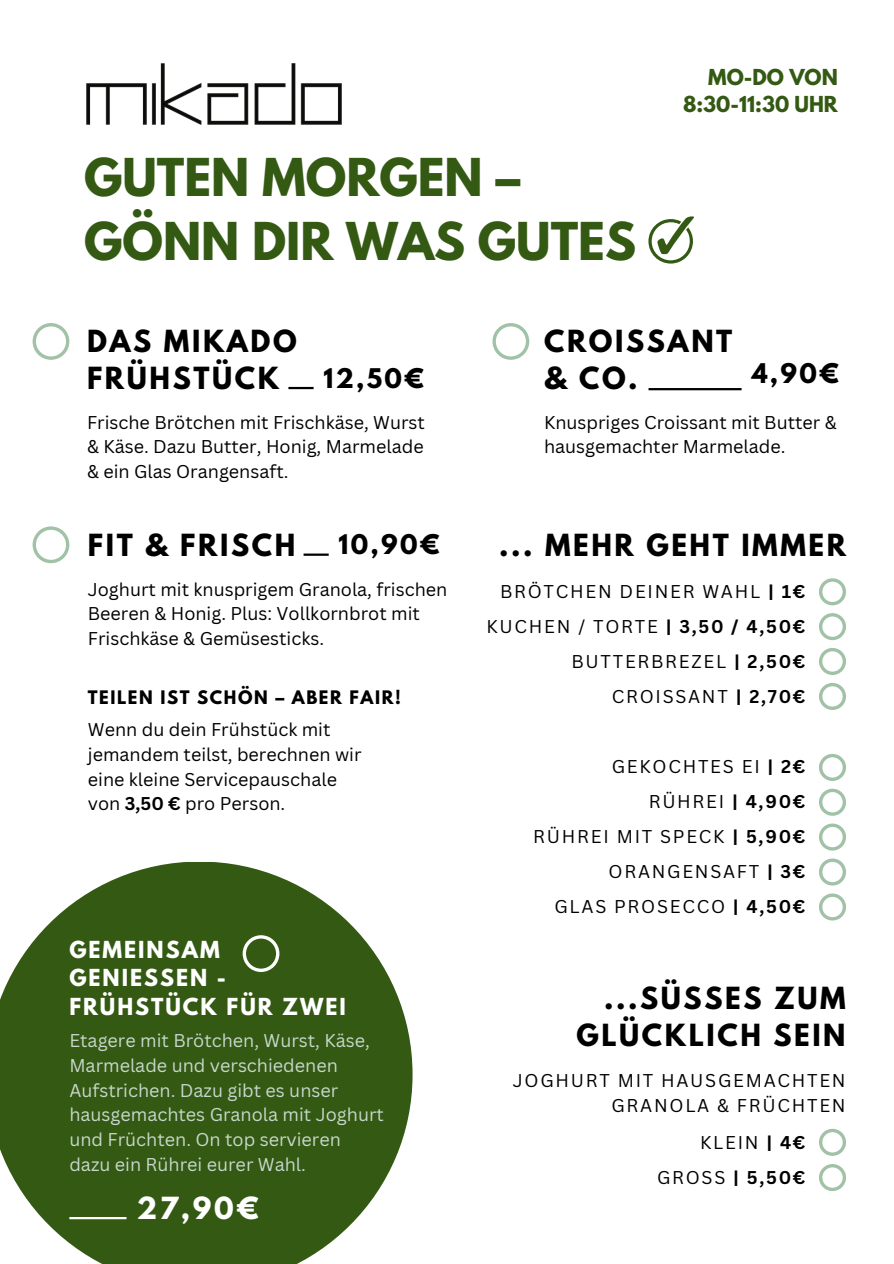
<style>
.page{position:relative;width:894px;height:1264px;background:#fff}
.page>*{position:absolute;margin:0;border:0;box-sizing:border-box;transform-origin:0 0}
.t1{font:700 46.2px/64.1px "League Spartan";color:#335913}
.t2{font:700 27px/37.2px "League Spartan";letter-spacing:.095em;color:#000}
.t3{font:700 27px "League Spartan";color:#fff}
.t4{font:700 24px "League Spartan";letter-spacing:.095em;color:#000}
.t5{font:700 20.7px/28.5px "League Spartan";letter-spacing:.095em;color:#fff}
.t6{font:700 19.5px/27px "League Spartan";color:#335913;text-align:right}
.t7{font:18px/24.8px "Canva Sans";color:#000}
.t8{font:18px/35px "Canva Sans";letter-spacing:.095em;color:#000;text-align:right}
.t9{font:18px/24.8px "Canva Sans";color:#c7d7ca}
.t10{font:700 16.5px "League Spartan";letter-spacing:.095em;color:#000}
.s1{font-weight:700}
</style>
<div class="page">
<hr style="left:288px;top:387px;width:25px;height:2px;background:#000">
<img style="left:86px;top:64px;width:256px;height:60px">
<hr style="left:303px;top:553px;width:25px;height:3px;background:#000">
<svg style="left:0;top:862px;width:412px;height:401px;fill:#335913"></svg>
<svg style="left:33px;top:323px;width:36px;height:37px"></svg>
<svg style="left:492px;top:323px;width:37px;height:37px"></svg>
<svg style="left:33px;top:526px;width:36px;height:37px"></svg>
<svg style="left:242px;top:935px;width:37px;height:37px"></svg>
<svg style="left:819px;top:578px;width:26px;height:27px"></svg>
<svg style="left:819px;top:754px;width:26px;height:27px"></svg>
<svg style="left:819px;top:613px;width:26px;height:27px"></svg>
<svg style="left:819px;top:788px;width:26px;height:27px"></svg>
<svg style="left:819px;top:648px;width:26px;height:27px"></svg>
<svg style="left:819px;top:823px;width:26px;height:27px"></svg>
<svg style="left:819px;top:858px;width:26px;height:27px"></svg>
<svg style="left:819px;top:893px;width:26px;height:27px"></svg>
<svg style="left:819px;top:683px;width:26px;height:27px"></svg>
<svg style="left:819px;top:1128px;width:26px;height:27px"></svg>
<svg style="left:819px;top:1164px;width:26px;height:26px"></svg>
<hr style="left:69px;top:1216px;width:57px;height:3px;background:#fff">
<svg style="left:648px;top:216px;width:45px;height:47px"></svg>
<hr style="left:648px;top:388px;width:93px;height:2px;background:#000">
<h2 class="t1" style="left:84px;top:151px;width:553px">GUTEN MORGEN –<br>GÖNN DIR WAS GUTES</h2>
<p class="t6" style="left:683px;top:66px;width:156px">MO-DO VON<br>8:30-11:30 UHR</p>
<p class="t2" style="left:87px;top:325px;width:211px">DAS MIKADO<br>FRÜHSTÜCK</p>
<p class="t2" style="left:544px;top:325px;width:190px">CROISSANT &amp; CO.</p>
<h2 class="t4" style="left:323px;top:366px;width:102px">12,50€</h2>
<p class="t4" style="left:751px;top:361px;width:89px">4,90€</p>
<h3 class="t7" style="left:87px;top:409px;width:339px;text-align:justify">Frische Brötchen mit Frischkäse, Wurst &amp; Käse. Dazu Butter, Honig, Marmelade &amp; ein Glas Orangensaft.</h3>
<p class="t7" style="left:544px;top:409px;width:294px">Knuspriges Croissant mit Butter &amp; hausgemachter Marmelade.</p>
<h5 class="t2" style="left:88px;top:530px;width:209px">FIT &amp; FRISCH</h5>
<h2 class="t4" style="left:338px;top:533px;width:103px">10,90€</h2>
<p class="t7" style="left:88px;top:576px;width:361px">Joghurt mit knusprigem Granola, frischen<br>Beeren &amp; Honig. Plus: Vollkornbrot mit<br>Frischkäse &amp; Gemüsesticks.</p>
<p class="t10" style="left:88px;top:689px;width:314px">TEILEN IST SCHÖN – ABER FAIR!</p>
<p class="t7" style="left:88px;top:716px;width:275px">Wenn du dein Frühstück mit jemandem teilst, berechnen wir</p>
<h4 class="t7" style="left:88px;top:766px;width:250px">eine kleine Servicepauschale</h4>
<p class="t7" style="left:88px;top:791px;width:199px">von <span class="s1">3,50 €</span> pro Person.</p>
<h3 class="t5" style="left:69px;top:937px;width:278px">GEMEINSAM<br>GENIESSEN -<br>FRÜHSTÜCK FÜR ZWEI</h3>
<p class="t9" style="left:69px;top:1027px;width:302px">Etagere mit Brötchen, Wurst, Käse,</p>
<h2 class="t9" style="left:69px;top:1052px;width:270px">Marmelade und verschiedenen</h2>
<p class="t9" style="left:69px;top:1077px;width:316px">Aufstrichen. Dazu gibt es unser hausgemachtes Granola mit Joghurt</p>
<h3 class="t9" style="left:69px;top:1126px;width:273px">und Früchten. On top servieren</h3>
<h2 class="t9" style="left:69px;top:1151px;width:238px">dazu ein Rührei eurer Wahl.</h2>
<p class="t3" style="left:137px;top:1194px;width:123px">27,90€</p>
<h6 class="t2" style="left:499px;top:530px;width:348px">... MEHR GEHT IMMER</h6>
<h1 class="t8" style="left:486px;top:574px;width:320px">BRÖTCHEN DEINER WAHL <span class="s1">| 1€<br></span>KUCHEN / TORTE <span class="s1">| 3,50 / 4,50€<br></span>BUTTERBREZEL <span class="s1">| 2,50€<br></span>CROISSANT <span class="s1">| 2,70€</span></h1>
<p class="t8" style="left:533px;top:748px;width:273px">GEKOCHTES EI <span class="s1">| 2€<br></span>RÜHREI <span class="s1">| 4,90€<br></span>RÜHREI MIT SPECK <span class="s1">| 5,90€<br></span>ORANGENSAFT <span class="s1">| 3€<br></span>GLAS PROSECCO <span class="s1">| 4,50€</span></p>
<p class="t2" style="left:576px;top:982px;width:271px;text-align:right">...SÜSSES ZUM<br>GLÜCKLICH SEIN</p>
<p class="t8" style="left:512px;top:1067px;width:334px;line-height:24.8px">JOGHURT MIT HAUSGEMACHTEN<br>GRANOLA &amp; FRÜCHTEN</p>
<h6 class="t7" style="left:657px;top:1124px;width:150px;line-height:35px;text-align:right">KLEIN <span class="s1">| 4€<br></span>GROSS <span class="s1">| 5,50€</span></h6>
</div>
